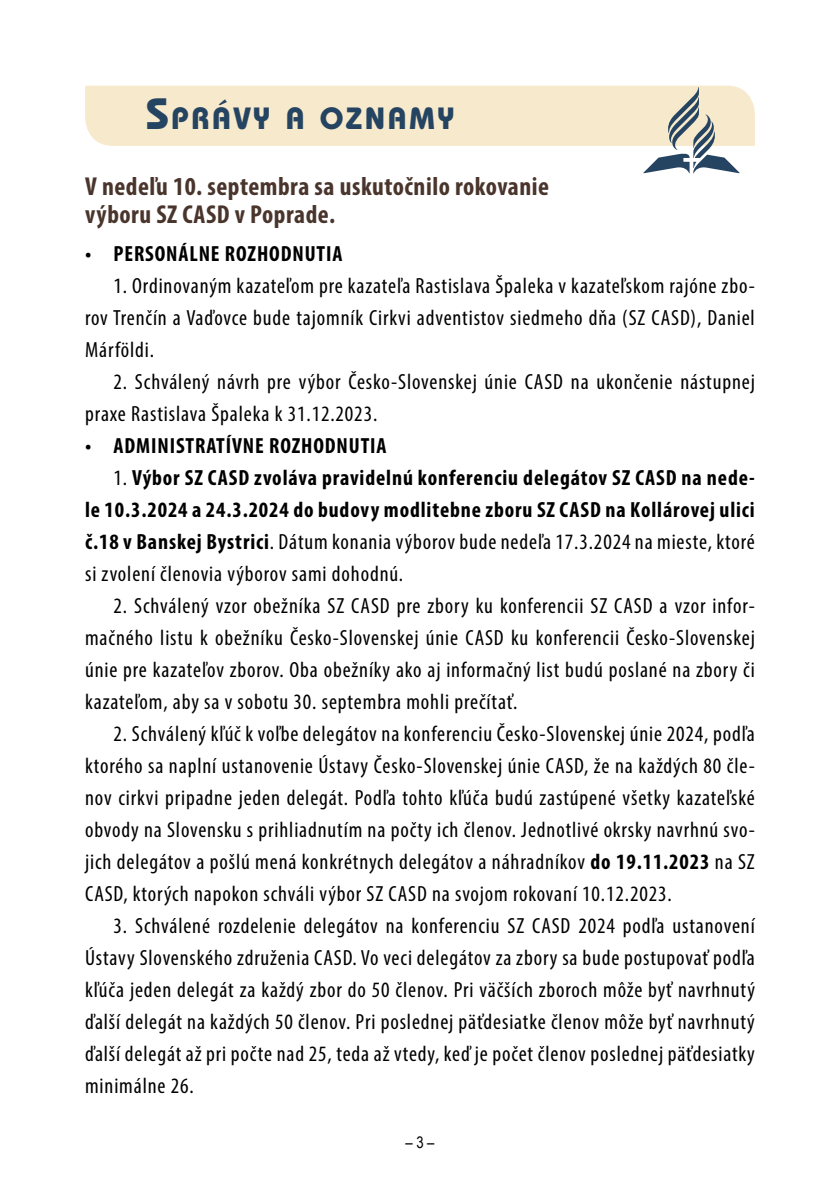
<style>
.page{position:relative;width:840px;height:1191px;background:#fff}
.page>*{position:absolute;margin:0;border:0;box-sizing:border-box;transform-origin:0 0}
.t1{font:700 32.2px "Bauhaus Itc TEE";letter-spacing:.055em;color:#254461}
.t2{font:700 condensed 26px/28px "Myriad Pro";letter-spacing:.02em;color:#49352c}
.t3{font:condensed 22px/32px "Myriad Pro";letter-spacing:.04em;color:#000;text-align:justify}
.t4{font:700 condensed 22px/32px "Myriad Pro";letter-spacing:.04em;color:#000;text-align:justify}
.t5{font:16px "Arial Narrow";color:#000}
.s1{font-size:46px}
.s2{font-weight:400}
.s3{font-weight:700}
</style>
<div class="page">
<div style="left:85px;top:86px;width:669px;height:60px;background:#f7e9cb"></div>
<svg style="left:643px;top:87px;width:96px;height:86px"></svg>
<h1 class="t1" style="left:146px;top:98px;width:310px"><span class="s1">S</span>PRÁVY A OZNAMY</h1>
<p class="t2" style="left:85px;top:172px;width:465px">V nedeľu 10. septembra sa uskutočnilo rokovanie výboru SZ CASD v Poprade.</p>
<p class="t4" style="left:85px;top:237px;width:259px">• PERSONÁLNE ROZHODNUTIA</p>
<p class="t3" style="left:85px;top:269px;width:670px;text-indent:28px">1. Ordinovaným kazateľom pre kazateľa Rastislava Špaleka v kazateľskom rajóne zbo&shy;rov Trenčín a Vaďovce bude tajomník Cirkvi adventistov siedmeho dňa (SZ CASD), Daniel Márföldi.</p>
<p class="t3" style="left:85px;top:365px;width:671px;text-indent:28px">2. Schválený návrh pre výbor Česko-Slovenskej únie CASD na ukončenie nástupnej praxe Rastislava Špaleka k 31.12.2023.</p>
<p class="t4" style="left:85px;top:429px;width:303px">• ADMINISTRATÍVNE ROZHODNUTIA</p>
<p class="t4" style="left:85px;top:461px;width:671px;text-indent:28px"><span class="s2">1.</span> Výbor SZ CASD zvoláva pravidelnú konferenciu delegátov SZ CASD na nede&shy;le 10.3.2024 a 24.3.2024 do budovy modlitebne zboru SZ CASD na Kollárovej ulici č.18 v Banskej Bystrici<span class="s2">. Dátum konania výborov bude nedeľa 17.3.2024 na mieste, ktoré si zvolení členovia výborov sami dohodnú.</span></p>
<p class="t3" style="left:85px;top:589px;width:671px;text-indent:28px">2. Schválený vzor obežníka SZ CASD pre zbory ku konferencii SZ CASD a vzor infor&shy;mačného listu k obežníku Česko-Slovenskej únie CASD ku konferencii Česko-Slovenskej únie pre kazateľov zborov. Oba obežníky ako aj informačný list budú poslané na zbory či kazateľom, aby sa v sobotu 30. septembra mohli prečítať.</p>
<p class="t3" style="left:85px;top:717px;width:670px;text-indent:28px">2. Schválený kľúč k voľbe delegátov na konferenciu Česko-Slovenskej únie 2024, podľa ktorého sa naplní ustanovenie Ústavy Česko-Slovenskej únie CASD, že na každých 80 čle&shy;nov cirkvi pripadne jeden delegát. Podľa tohto kľúča budú zastúpené všetky kazateľské obvody na Slovensku s prihliadnutím na počty ich členov. Jednotlivé okrsky navrhnú svo&shy;jich delegátov a pošlú mená konkrétnych delegátov a náhradníkov <span class="s3">do 19.11.2023</span> na SZ CASD, ktorých napokon schváli výbor SZ CASD na svojom rokovaní 10.12.2023.</p>
<p class="t3" style="left:85px;top:909px;width:671px;text-indent:28px">3. Schválené rozdelenie delegátov na konferenciu SZ CASD 2024 podľa ustanovení Ústavy Slovenského združenia CASD. Vo veci delegátov za zbory sa bude postupovať podľa kľúča jeden delegát za každý zbor do 50 členov. Pri väčších zboroch môže byť navrhnutý ďalší delegát na každých 50 členov. Pri poslednej päťdesiatke členov môže byť navrhnutý ďalší delegát až pri počte nad 25, teda až vtedy, keď je počet členov poslednej päťdesiatky minimálne 26.</p>
<p class="t5" style="left:405px;top:1130px;width:31px">– 3 –</p>
</div>
